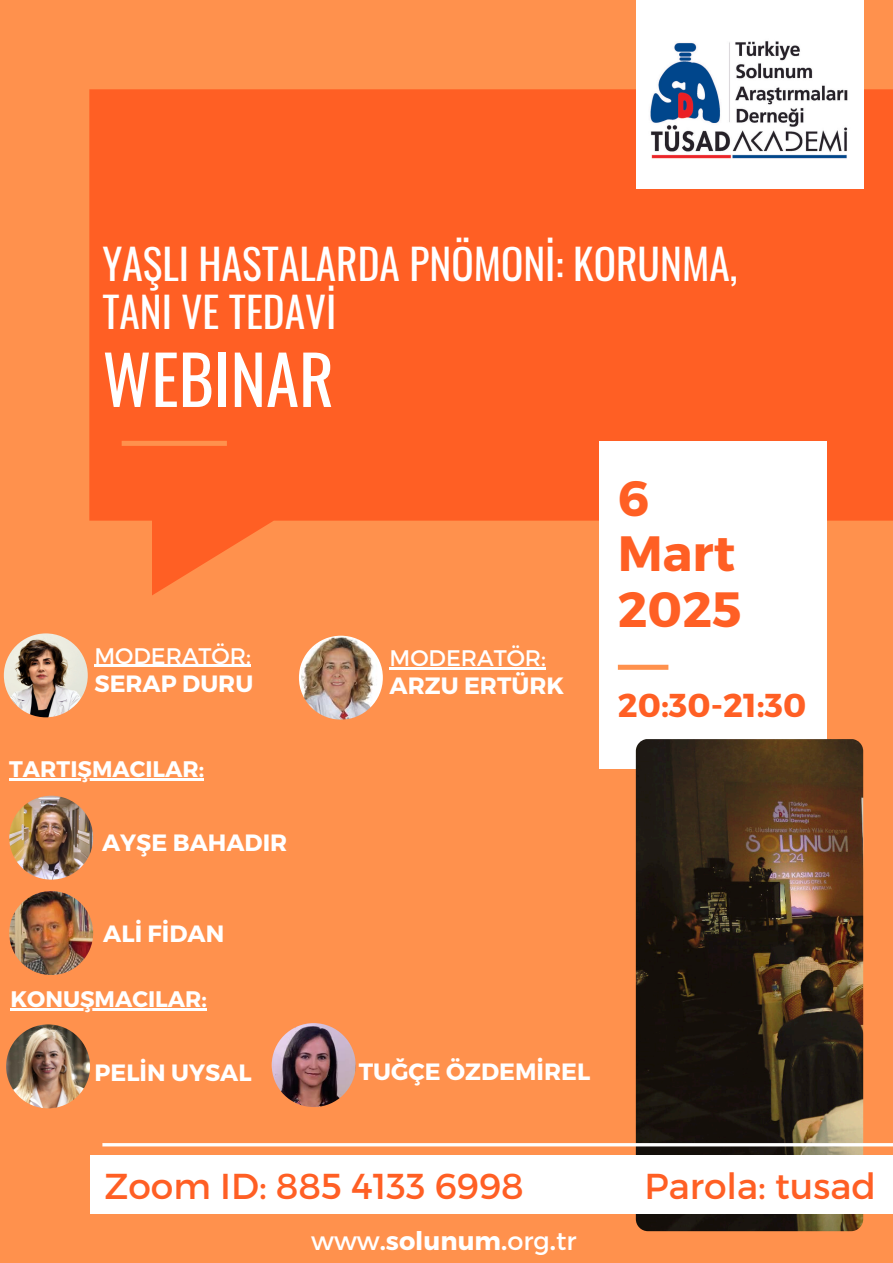
<style>
.page{position:relative;width:893px;height:1263px;background:#ff914d}
.page>*{position:absolute;margin:0;border:0;box-sizing:border-box;transform-origin:0 0}
.t1{font:67.12px "Oswald";color:#fff}
.t2{font:700 49.5px/55.7px "Montserrat";color:#ff5f24}
.t3{font:41.47px/47.8px "Oswald";color:#fff}
.t4{font:36px "Montserrat";color:#ff5f24}
.t5{font:700 33.15px "Montserrat";color:#ff5f24}
.t6{font:700 25.58px "Montserrat";color:#fff}
.t7{font:700 23.55px "Montserrat";color:#fff}
.t8{font:700 22.5px "Montserrat";color:#fff}
.t9{font:22.5px "Montserrat";color:#fff}
.s1{font-weight:400}
</style>
<div class="page">
<svg style="left:89px;top:89px;width:804px;height:506px;background:#ff6428"></svg>
<div style="left:600px;top:441px;width:227px;height:327px;background:#fff"></div>
<div style="left:636px;top:0;width:227px;height:189px;background:#fff"></div>
<div style="left:618px;top:665px;width:50px;height:5px;background:#ff914d"></div>
<div style="left:122px;top:441px;width:105px;height:5px;background:#ff914d"></div>
<img style="left:636px;top:739px;width:227px;height:492px">
<div style="left:90px;top:1155px;width:803px;height:58px;background:#fff"></div>
<hr style="left:102px;top:1143px;width:791px;height:3px;background:#fff">
<img style="left:650px;top:41px;width:198px;height:118px">
<img style="left:9px;top:796px;width:84px;height:83px;border-radius:50%">
<img style="left:9px;top:891px;width:84px;height:84px;border-radius:50%">
<img style="left:6px;top:1024px;width:84px;height:84px;border-radius:50%">
<img style="left:272px;top:1023px;width:84px;height:84px;border-radius:50%">
<img style="left:4px;top:633px;width:84px;height:84px;border-radius:50%">
<img style="left:299px;top:636px;width:84px;height:83px;border-radius:50%">
<hr style="left:9px;top:778px;width:195px;height:3px;background:#fff">
<hr style="left:94px;top:665px;width:157px;height:2px;background:#fff">
<hr style="left:10px;top:1008px;width:197px;height:3px;background:#fff">
<hr style="left:389px;top:667px;width:157px;height:2px;background:#fff">
<h3 class="t3" style="left:102px;top:239px;width:636px">YAŞLI HASTALARDA PNÖMONİ: KORUNMA,<br>TANI VE TEDAVİ</h3>
<p class="t1" style="left:102px;top:327px;width:233px">WEBINAR</p>
<p class="t9" style="left:94px;top:641px;width:158px">MODERATÖR:</p>
<p class="t7" style="left:94px;top:668px;width:160px">SERAP DURU</p>
<h4 class="t8" style="left:9px;top:755px;width:196px">TARTIŞMACILAR:</h4>
<p class="t7" style="left:102px;top:827px;width:187px">AYŞE BAHADIR</p>
<p class="t7" style="left:103px;top:919px;width:122px">ALİ FİDAN</p>
<h6 class="t8" style="left:10px;top:985px;width:198px">KONUŞMACILAR:</h6>
<p class="t9" style="left:389px;top:643px;width:158px">MODERATÖR:</p>
<p class="t7" style="left:389px;top:670px;width:176px">ARZU ERTÜRK</p>
<p class="t7" style="left:94px;top:1057px;width:159px">PELİN UYSAL</p>
<p class="t7" style="left:359px;top:1056px;width:233px">TUĞÇE ÖZDEMİREL</p>
<p class="t2" style="left:618px;top:468px;width:125px">6<br>Mart<br>2025</p>
<h6 class="t5" style="left:618px;top:684px;width:190px">20:30-21:30</h6>
<p class="t4" style="left:104px;top:1163px;width:421px">Zoom ID: 885 4133 6998</p>
<p class="t4" style="left:644px;top:1163px;width:233px">Parola: tusad</p>
<h6 class="t6" style="left:311px;top:1224px;width:267px"><span class="s1">www</span>.solunum.<span class="s1">org</span>.<span class="s1">tr</span></h6>
</div>
